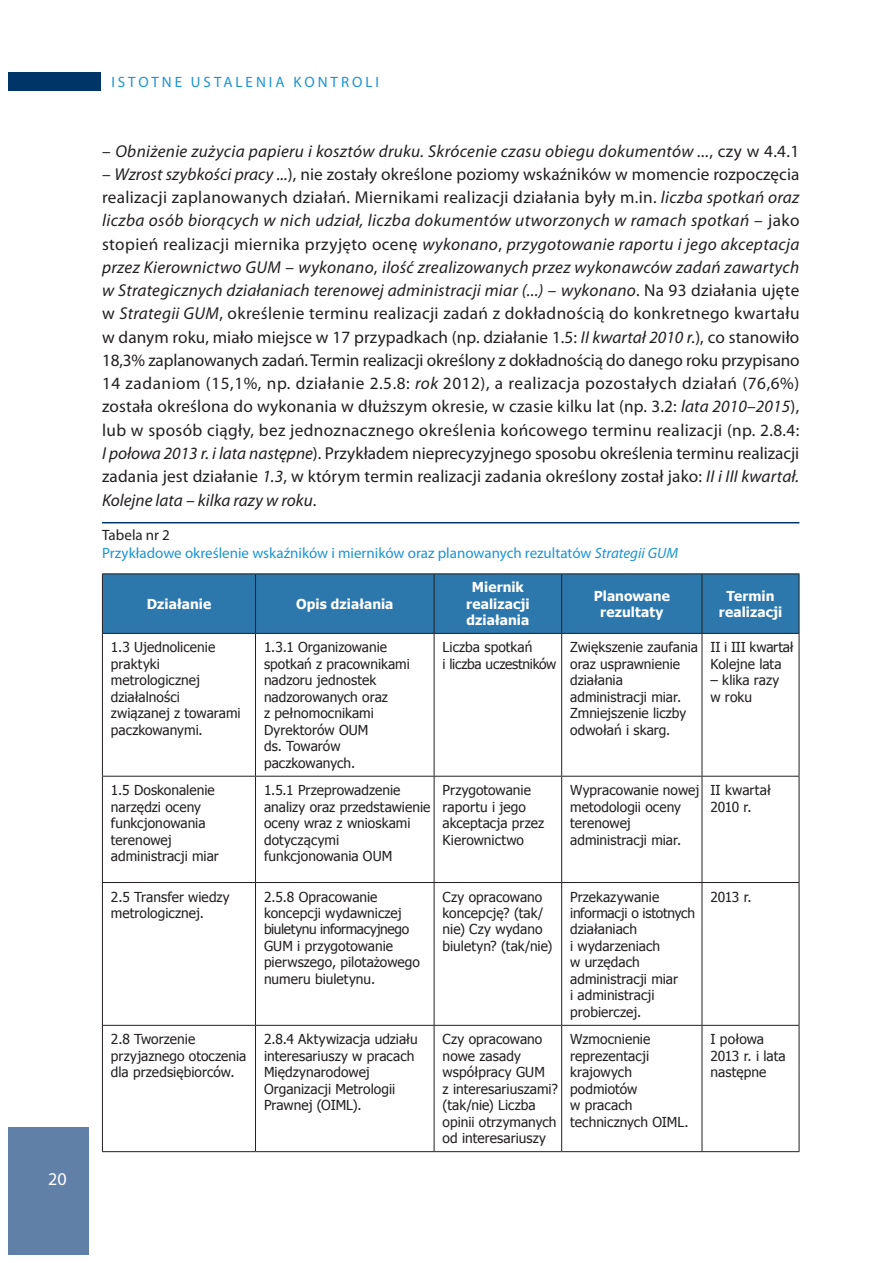
<style>
.page{position:relative;width:893px;height:1263px;background:#fff}
.page>*{position:absolute;margin:0;border:0;box-sizing:border-box;transform-origin:0 0}
.t1{font:18px "Myriad Pro";color:#fff}
.t2{font:17.25px/23.2px "Myriad Pro";letter-spacing:.01em;color:#231f20;text-align:justify}
.t3{font:italic 17.25px "Myriad Pro";letter-spacing:.015em;color:#231f20}
.t4{font:15px/18px "Myriad Pro";color:#1c94d2}
.t5{font:15px "Myriad Pro";letter-spacing:.2em;color:#1c94d2}
.t6{font:13.65px/16.5px "Tahoma";color:#231f20}
.t7{font:700 13.65px/16.5px "Tahoma";letter-spacing:.005em;color:#fff;text-align:center}
.s1{font-style:normal}
.s2{font-style:italic}
.s3{color:#231f20}
</style>
<div class="page">
<div style="left:9px;top:1127px;width:80px;height:127px;background:#6180a7"></div>
<div style="left:9px;top:72px;width:92px;height:19px;background:#003667"></div>
<hr style="left:102px;top:522px;width:697px;height:1px;background:#003667">
<div style="left:103px;top:574px;width:696px;height:59px;background:#2c77ab"></div>
<hr style="left:102px;top:573px;width:153px;height:1px;background:#231f20">
<hr style="left:102px;top:574px;width:1px;height:59px;background:#231f20">
<hr style="left:255px;top:573px;width:179px;height:1px;background:#231f20">
<hr style="left:255px;top:574px;width:1px;height:59px;background:#231f20">
<hr style="left:434px;top:573px;width:128px;height:1px;background:#231f20">
<hr style="left:434px;top:574px;width:1px;height:59px;background:#231f20">
<hr style="left:562px;top:573px;width:140px;height:1px;background:#231f20">
<hr style="left:561px;top:574px;width:1px;height:59px;background:#231f20">
<hr style="left:702px;top:573px;width:97px;height:1px;background:#231f20">
<hr style="left:702px;top:574px;width:1px;height:59px;background:#231f20">
<hr style="left:799px;top:574px;width:1px;height:59px;background:#231f20">
<hr style="left:102px;top:633px;width:153px;height:1px;background:#231f20">
<hr style="left:102px;top:634px;width:1px;height:142px;background:#231f20">
<hr style="left:255px;top:633px;width:179px;height:1px;background:#231f20">
<hr style="left:255px;top:634px;width:1px;height:142px;background:#231f20">
<hr style="left:434px;top:633px;width:128px;height:1px;background:#231f20">
<hr style="left:434px;top:634px;width:1px;height:142px;background:#231f20">
<hr style="left:562px;top:633px;width:140px;height:1px;background:#231f20">
<hr style="left:561px;top:634px;width:1px;height:142px;background:#231f20">
<hr style="left:702px;top:633px;width:97px;height:1px;background:#231f20">
<hr style="left:702px;top:634px;width:1px;height:142px;background:#231f20">
<hr style="left:799px;top:634px;width:1px;height:142px;background:#231f20">
<hr style="left:102px;top:776px;width:153px;height:1px;background:#231f20">
<hr style="left:102px;top:776px;width:1px;height:106px;background:#231f20">
<hr style="left:255px;top:776px;width:179px;height:1px;background:#231f20">
<hr style="left:255px;top:776px;width:1px;height:106px;background:#231f20">
<hr style="left:434px;top:776px;width:128px;height:1px;background:#231f20">
<hr style="left:434px;top:776px;width:1px;height:106px;background:#231f20">
<hr style="left:562px;top:776px;width:140px;height:1px;background:#231f20">
<hr style="left:561px;top:776px;width:1px;height:106px;background:#231f20">
<hr style="left:702px;top:776px;width:97px;height:1px;background:#231f20">
<hr style="left:702px;top:776px;width:1px;height:106px;background:#231f20">
<hr style="left:799px;top:776px;width:1px;height:106px;background:#231f20">
<hr style="left:102px;top:1151px;width:153px;height:1px;background:#231f20">
<hr style="left:255px;top:1151px;width:179px;height:1px;background:#231f20">
<hr style="left:434px;top:1151px;width:128px;height:1px;background:#231f20">
<hr style="left:562px;top:1151px;width:140px;height:1px;background:#231f20">
<hr style="left:702px;top:1151px;width:97px;height:1px;background:#231f20">
<hr style="left:102px;top:882px;width:153px;height:1px;background:#231f20">
<hr style="left:102px;top:883px;width:1px;height:142px;background:#231f20">
<hr style="left:255px;top:882px;width:179px;height:1px;background:#231f20">
<hr style="left:255px;top:883px;width:1px;height:142px;background:#231f20">
<hr style="left:434px;top:882px;width:128px;height:1px;background:#231f20">
<hr style="left:434px;top:883px;width:1px;height:142px;background:#231f20">
<hr style="left:562px;top:882px;width:140px;height:1px;background:#231f20">
<hr style="left:561px;top:883px;width:1px;height:142px;background:#231f20">
<hr style="left:702px;top:882px;width:97px;height:1px;background:#231f20">
<hr style="left:702px;top:883px;width:1px;height:142px;background:#231f20">
<hr style="left:799px;top:883px;width:1px;height:142px;background:#231f20">
<hr style="left:102px;top:1025px;width:153px;height:1px;background:#231f20">
<hr style="left:102px;top:1026px;width:1px;height:125px;background:#231f20">
<hr style="left:255px;top:1025px;width:179px;height:1px;background:#231f20">
<hr style="left:255px;top:1026px;width:1px;height:125px;background:#231f20">
<hr style="left:434px;top:1025px;width:128px;height:1px;background:#231f20">
<hr style="left:434px;top:1026px;width:1px;height:125px;background:#231f20">
<hr style="left:562px;top:1025px;width:140px;height:1px;background:#231f20">
<hr style="left:561px;top:1026px;width:1px;height:125px;background:#231f20">
<hr style="left:702px;top:1025px;width:97px;height:1px;background:#231f20">
<hr style="left:702px;top:1026px;width:1px;height:125px;background:#231f20">
<hr style="left:799px;top:1026px;width:1px;height:125px;background:#231f20">
<h1 class="t1" style="left:48px;top:1168px;width:20px">20</h1>
<p class="t5" style="left:111px;top:73px;width:269px">ISTOTNE USTALENIA KONTROLI</p>
<p class="t3" style="left:102px;top:140px;width:699px"><span class="s1">–</span> Obniżenie zużycia papieru i kosztów druku. Skrócenie czasu obiegu dokumentów ...<span class="s1">, czy w 4.4.1</span></p>
<p class="t2" style="left:102px;top:162px;width:699px">– <span class="s2">Wzrost szybkości pracy ...</span>), nie zostały określone poziomy wskaźników w momencie rozpoczęcia realizacji zaplanowanych działań. Miernikami realizacji działania były m.in. <span class="s2">liczba spotkań oraz liczba osób biorących w nich udział, liczba dokumentów utworzonych w ramach spotkań</span> – jako stopień realizacji miernika przyjęto ocenę <span class="s2">wykonano</span>, <span class="s2">przygotowanie raportu i jego akceptacja przez Kierownictwo GUM</span> – <span class="s2">wykonano</span>, <span class="s2">ilość zrealizowanych przez wykonawców zadań zawartych w Strategicznych działaniach terenowej administracji miar (...)</span> – <span class="s2">wykonano</span>. Na 93 działania ujęte w <span class="s2">Strategii GUM</span>, określenie terminu realizacji zadań z dokładnością do konkretnego kwartału w danym roku, miało miejsce w 17 przypadkach (np. działanie 1.5: <span class="s2">II kwartał 2010 r.</span>), co stanowiło 18,3% zaplanowanych zadań. Termin realizacji określony z dokładnością do danego roku przypisano 14 zadaniom (15,1%, np. działanie 2.5.8: <span class="s2">rok</span> 2012), a realizacja pozostałych działań (76,6%) została określona do wykonania w dłuższym okresie, w czasie kilku lat (np. 3.2: <span class="s2">lata 2010–2015</span>), lub w sposób ciągły, bez jednoznacznego określenia końcowego terminu realizacji (np. 2.8.4:<br><span class="s2">I połowa 2013 r. i lata następne</span>). Przykładem nieprecyzyjnego sposobu określenia terminu realizacji zadania jest działanie <span class="s2">1.3</span>, w którym termin realizacji zadania określony został jako: <span class="s2">II i III kwartał.<br>Kolejne lata – kilka razy w roku</span>.</p>
<p class="t4" style="left:102px;top:526px;width:578px"><span class="s3">Tabela nr 2<br></span>Przykładowe określenie wskaźników i mierników oraz planowanych rezultatów <span class="s2">Strategii GUM</span></p>
<p class="t7" style="left:147px;top:595px;width:66px">Działanie</p>
<p class="t7" style="left:296px;top:595px;width:99px">Opis działania</p>
<p class="t7" style="left:466px;top:578px;width:65px">Miernik realizacji działania</p>
<p class="t7" style="left:594px;top:587px;width:78px">Planowane rezultaty</p>
<p class="t7" style="left:719px;top:587px;width:65px">Termin realizacji</p>
<p class="t6" style="left:111px;top:638px;width:131px">1.3 Ujednolicenie praktyki metrologicznej działalności związanej z towarami paczkowanymi.</p>
<p class="t6" style="left:264px;top:638px;width:147px">1.3.1 Organizowanie spotkań z pracownikami nadzoru jednostek nadzorowanych oraz<br>z pełnomocnikami<br>Dyrektorów OUM<br>ds. Towarów paczkowanych.</p>
<p class="t6" style="left:443px;top:638px;width:115px">Liczba spotkań<br>i liczba uczestników</p>
<p class="t6" style="left:570px;top:638px;width:129px">Zwiększenie zaufania oraz usprawnienie działania administracji miar.<br>Zmniejszenie liczby odwołań i skarg.</p>
<p class="t6" style="left:710px;top:638px;width:85px">II i III kwartał<br>Kolejne lata</p>
<p class="t6" style="left:710px;top:671px;width:70px">– klika razy w roku</p>
<p class="t6" style="left:111px;top:781px;width:109px">1.5 Doskonalenie narzędzi oceny funkcjonowania terenowej administracji miar</p>
<p class="t6" style="left:264px;top:781px;width:168px">1.5.1 Przeprowadzenie analizy oraz przedstawienie oceny wraz z wnioskami dotyczącymi funkcjonowania OUM</p>
<p class="t6" style="left:443px;top:781px;width:103px">Przygotowanie raportu i jego akceptacja przez<br>Kierownictwo</p>
<p class="t6" style="left:570px;top:781px;width:131px">Wypracowanie nowej metodologii oceny terenowej administracji miar.</p>
<p class="t6" style="left:710px;top:781px;width:62px">II kwartał<br>2010 r.</p>
<p class="t6" style="left:111px;top:888px;width:120px">2.5 Transfer wiedzy metrologicznej.</p>
<p class="t6" style="left:264px;top:888px;width:157px">2.5.8 Opracowanie koncepcji wydawniczej biuletynu informacyjnego<br>GUM i przygotowanie pierwszego, pilotażowego numeru biuletynu.</p>
<p class="t6" style="left:443px;top:888px;width:111px">Czy opracowano koncepcję? (tak/ nie) Czy wydano biuletyn? (tak/nie)</p>
<p class="t6" style="left:570px;top:888px;width:126px">Przekazywanie informacji o istotnych działaniach<br>i wydarzeniach<br>w urzędach administracji miar<br>i administracji probierczej.</p>
<p class="t6" style="left:710px;top:888px;width:43px">2013 r.</p>
<p class="t6" style="left:111px;top:1030px;width:137px">2.8 Tworzenie przyjaznego otoczenia dla przedsiębiorców.</p>
<p class="t6" style="left:264px;top:1030px;width:155px">2.8.4 Aktywizacja udziału interesariuszy w pracach<br>Międzynarodowej<br>Organizacji Metrologii<br>Prawnej (OIML).</p>
<p class="t6" style="left:443px;top:1030px;width:117px">Czy opracowano nowe zasady współpracy GUM<br>z interesariuszami? (tak/nie) Liczba opinii otrzymanych od interesariuszy</p>
<p class="t6" style="left:570px;top:1030px;width:120px">Wzmocnienie reprezentacji krajowych podmiotów<br>w pracach technicznych OIML.</p>
<p class="t6" style="left:710px;top:1030px;width:77px">I połowa<br>2013 r. i lata następne</p>
</div>
